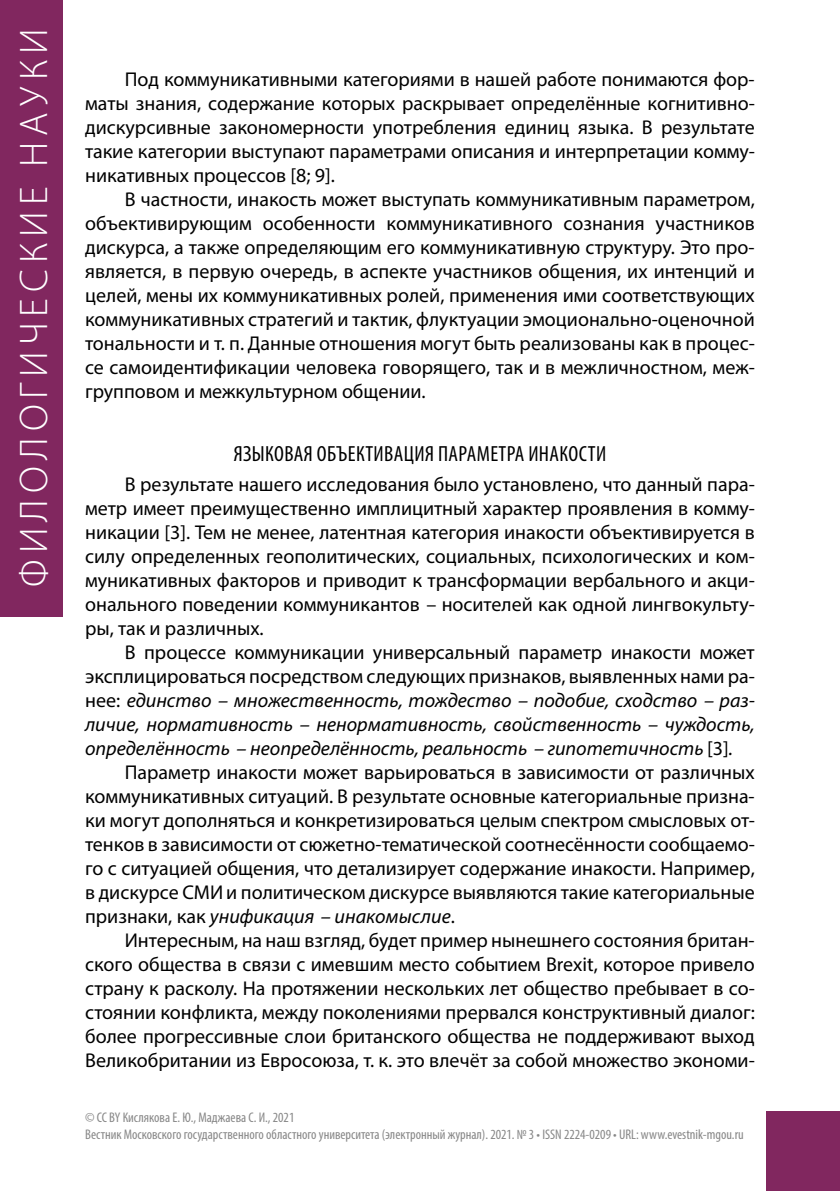
<style>
.page{position:relative;width:840px;height:1191px;background:#fff}
.page>*{position:absolute;margin:0;border:0;box-sizing:border-box;transform-origin:0 0}
.t1{font:300 40px "Myriad Pro";letter-spacing:.15em;color:#fff}
.t2{font:condensed 22px "Myriad Pro";letter-spacing:.02em;color:#000}
.t3{font:20px/24px "Myriad Pro";color:#000;text-align:justify}
.t4{font:italic 20px/24px "Myriad Pro";color:#000;text-align:justify}
.t5{font:condensed 14px/16.8px "Myriad Pro";color:#878787}
.s1{font-style:normal}
.s2{font-style:italic}
</style>
<div class="page">
<div style="left:765px;top:1111px;width:74px;height:80px;background:#81275f"></div>
<div style="left:0;top:0;width:62px;height:616px;background:#81275f"></div>
<h1 class="t1" style="left:10px;top:587px;width:559px;rotate:-90deg">филологические науки</h1>
<p class="t3" style="left:85px;top:67px;width:670px;text-indent:40px">Под коммуникативными категориями в нашей работе понимаются фор&shy;маты знания, содержание которых раскрывает определённые когнитивно&shy;дискурсивные закономерности употребления единиц языка. В результате такие категории выступают параметрами описания и интерпретации комму&shy;никативных процессов [8; 9].</p>
<p class="t3" style="left:85px;top:187px;width:671px;text-indent:40px">В частности, инакость может выступать коммуникативным параметром, объективирующим особенности коммуникативного сознания участников дискурса, а также определяющим его коммуникативную структуру. Это про&shy;является, в первую очередь, в аспекте участников общения, их интенций и целей, мены их коммуникативных ролей, применения ими соответствующих коммуникативных стратегий и тактик, флуктуации эмоционально-оценочной тональности и т. п. Данные отношения могут быть реализованы как в процес&shy;се самоидентификации человека говорящего, так и в межличностном, меж&shy;групповом и межкультурном общении.</p>
<p class="t2" style="left:233px;top:441px;width:371px">Языковая объективация параметра инакости</p>
<p class="t3" style="left:85px;top:472px;width:671px;text-indent:40px">В результате нашего исследования было установлено, что данный пара&shy;метр имеет преимущественно имплицитный характер проявления в комму&shy;никации [3]. Тем не менее, латентная категория инакости объективируется в силу определенных геополитических, социальных, психологических и ком&shy;муникативных факторов и приводит к трансформации вербального и акци&shy;онального поведении коммуникантов – носителей как одной лингвокульту&shy;ры, так и различных.</p>
<p class="t4" style="left:85px;top:640px;width:671px;text-indent:40px"><span class="s1">В процессе коммуникации универсальный параметр инакости может эксплицироваться посредством следующих признаков, выявленных нами ра&shy;нее:</span> единство – множественность, тождество – подобие, сходство – раз&shy;личие, нормативность – ненормативность, свойственность – чуждость, определённость – неопределённость, реальность – гипотетичность <span class="s1">[3]</span>.</p>
<p class="t3" style="left:85px;top:760px;width:671px;text-indent:40px">Параметр инакости может варьироваться в зависимости от различных коммуникативных ситуаций. В результате основные категориальные призна&shy;ки могут дополняться и конкретизироваться целым спектром смысловых от&shy;тенков в зависимости от сюжетно-тематической соотнесённости сообщаемо&shy;го с ситуацией общения, что детализирует содержание инакости. Например, в дискурсе СМИи политическом дискурсе выявляются такие категориальные признаки, как <span class="s2">унификация – инакомыслие</span>.</p>
<p class="t3" style="left:85px;top:928px;width:671px;text-indent:40px">Интересным, на наш взгляд, будет пример нынешнего состояния британ&shy;ского общества в связи с имевшим место событием Brexit, которое привело страну к расколу. На протяжении нескольких лет общество пребывает в со&shy;стоянии конфликта, между поколениями прервался конструктивный диалог: более прогрессивные слои британского общества не поддерживают выход Великобритании из Евросоюза, т. к. это влечёт за собой множество экономи-</p>
<p class="t5" style="left:85px;top:1109px;width:659px">© CC BY Кислякова Е. Ю., Маджаева С. И., 2021<br>Вестник Московского государственного областного университета (электронный журнал). 2021. № 3 • ISSN 2224-0209 • URL: www.evestnik-mgou.ru</p>
</div>
